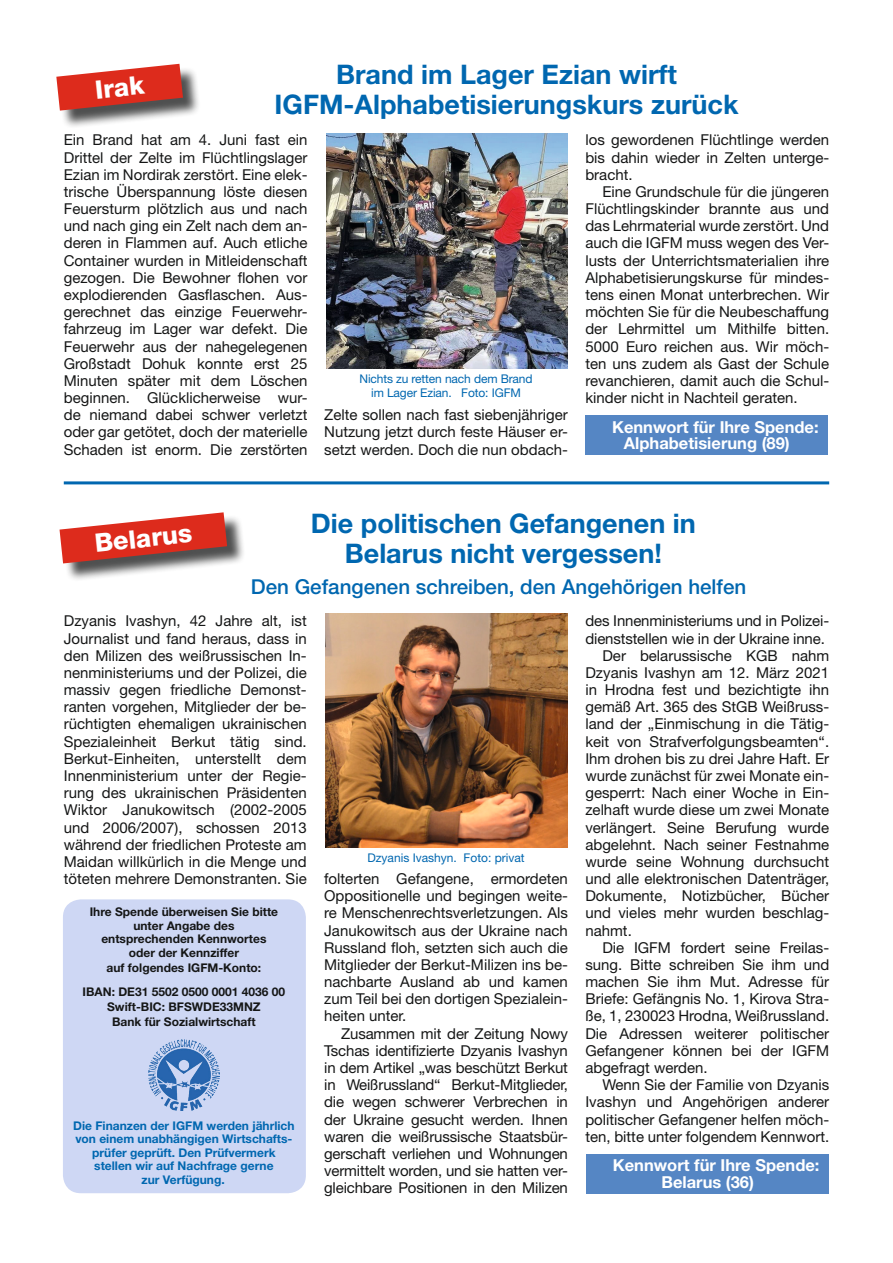
<style>
.page{position:relative;width:893px;height:1263px;background:#fff}
.page>*{position:absolute;margin:0;border:0;box-sizing:border-box;transform-origin:0 0}
.t1{font:700 27px/30px "Helvetica Neue LT Std";color:#0067b0;text-align:center}
.Rubrik{font:800 25.5px "Helvetica Neue LT Std";color:#fff}
.t2{font:500 20.55px "Helvetica Neue LT Std";color:#0067b0}
.Text{font:700 16.5px/16.5px "Helvetica Neue LT Std";color:#fff}
.Text-2{font:15px/17.2px "Helvetica Neue LT Std";color:#151616;text-align:justify}
.Text-3{font:700 12px "Helvetica Neue LT Std";color:#151616}
.Text-4{font:700 12px/13.5px "Helvetica Neue LT Std";color:#0067b0;text-align:center}
.t3{font:12px/14.4px "Helvetica Neue LT Std";letter-spacing:-.01em;color:#0067b0;text-align:center}
</style>
<div class="page">
<div style="left:586px;top:1154px;width:243px;height:39px;background:#5586c4"></div>
<div style="left:59px;top:67px;width:142px;height:62px;background:#151616;opacity:.75"></div>
<svg style="left:56px;top:64px;width:127px;height:47px"></svg>
<div style="left:62px;top:515px;width:183px;height:66px;background:#151616;opacity:.75"></div>
<svg style="left:60px;top:512px;width:167px;height:51px"></svg>
<hr style="left:64px;top:481px;width:765px;height:3px;background:#0067b0">
<img style="left:325px;top:614px;width:243px;height:233px">
<img style="left:326px;top:134px;width:242px;height:235px">
<div style="left:585px;top:415px;width:243px;height:40px;background:#5586c4"></div>
<div style="left:63px;top:899px;width:243px;height:294px;background:#ced7f4;border-radius:18px"></div>
<img style="left:148px;top:1039px;width:72px;height:71px">
<p class="Rubrik" style="left:94px;top:75px;width:51px;rotate:-6deg">Irak</p>
<p class="t1" style="left:275px;top:59px;width:465px">Brand im Lager Ezian wirft<br>IGFM-Alphabetisierungskurs zurück</p>
<p class="Text-2" style="left:64px;top:131px;width:245px">Ein Brand hat am 4. Juni fast ein Drittel der Zelte im Flüchtlingslager Ezian im Nordirak zerstört. Eine elek&shy;trische Überspannung löste diesen Feuersturm plötzlich aus und nach und nach ging ein Zelt nach dem an&shy;deren in Flammen auf. Auch etliche Container wurden in Mitleidenschaft gezogen. Die Bewohner flohen vor explodierenden Gasflaschen. Aus&shy;gerechnet das einzige Feuerwehr&shy;fahrzeug im Lager war defekt. Die Feuerwehr aus der nahegelegenen Großstadt Dohuk konnte erst 25<br>Minuten später mit dem Löschen beginnen. Glücklicherweise wur&shy;de niemand dabei schwer verletzt oder gar getötet, doch der materielle Schaden ist enorm. Die zerstörten</p>
<p class="Text-2" style="left:585px;top:131px;width:245px">los gewordenen Flüchtlinge werden bis dahin wieder in Zelten unterge&shy;bracht.</p>
<p class="Text-2" style="left:585px;top:183px;width:245px;text-indent:17px">Eine Grundschule für die jüngeren Flüchtlingskinder brannte aus und das Lehrmaterial wurde zerstört. Und auch die IGFM muss wegen des Ver&shy;lusts der Unterrichtsmaterialien ihre Alphabetisierungskurse für mindes&shy;tens einen Monat unterbrechen. Wir möchten Sie für die Neubeschaffung der Lehrmittel um Mithilfe bitten.<br>5000 Euro reichen aus. Wir möch&shy;ten uns zudem als Gast der Schule revanchieren, damit auch die Schul&shy;kinder nicht in Nachteil geraten.</p>
<p class="t3" style="left:359px;top:371px;width:175px">Nichts zu retten nach dem Brand im Lager Ezian. Foto: IGFM</p>
<p class="Text-2" style="left:324px;top:406px;width:245px">Zelte sollen nach fast siebenjähriger Nutzung jetzt durch feste Häuser er&shy;setzt werden. Doch die nun obdach-</p>
<p class="Text" style="left:624px;top:418px;width:196px;text-indent:-12px">Kennwort für Ihre Spende:<br>Alphabetisierung (89)</p>
<p class="Rubrik" style="left:93px;top:528px;width:99px;rotate:-6deg">Belarus</p>
<p class="t1" style="left:311px;top:508px;width:386px">Die politischen Gefangenen in<br>Belarus nicht vergessen!</p>
<p class="t2" style="left:251px;top:574px;width:497px">Den Gefangenen schreiben, den Angehörigen helfen</p>
<p class="Text-2" style="left:64px;top:612px;width:244px">Dzyanis Ivashyn, 42 Jahre alt, ist</p>
<p class="Text-2" style="left:64px;top:629px;width:244px">Journalist und fand heraus, dass in</p>
<p class="Text-2" style="left:64px;top:646px;width:244px">den Milizen des weißrussischen In-</p>
<p class="Text-2" style="left:64px;top:664px;width:244px">nenministeriums und der Polizei, die</p>
<p class="Text-2" style="left:64px;top:681px;width:244px">massiv gegen friedliche Demonst-</p>
<p class="Text-2" style="left:64px;top:698px;width:244px">ranten vorgehen, Mitglieder der be-</p>
<p class="Text-2" style="left:64px;top:715px;width:244px">rüchtigten ehemaligen ukrainischen</p>
<p class="Text-2" style="left:64px;top:732px;width:244px">Spezialeinheit Berkut tätig sind.</p>
<p class="Text-2" style="left:64px;top:750px;width:244px">Berkut-Einheiten, unterstellt dem</p>
<p class="Text-2" style="left:64px;top:767px;width:244px">Innenministerium unter der Regie-</p>
<p class="Text-2" style="left:64px;top:784px;width:244px">rung des ukrainischen Präsidenten</p>
<p class="Text-2" style="left:64px;top:801px;width:244px">Wiktor Janukowitsch (2002-2005</p>
<p class="Text-2" style="left:64px;top:818px;width:244px">und 2006/2007), schossen 2013</p>
<p class="Text-2" style="left:64px;top:835px;width:244px">während der friedlichen Proteste am</p>
<p class="Text-2" style="left:64px;top:853px;width:244px">Maidan willkürlich in die Menge und</p>
<p class="Text-2" style="left:64px;top:870px;width:506px">töteten mehrere Demonstranten. Sie folterten Gefangene, ermordeten</p>
<p class="Text-2" style="left:324px;top:887px;width:245px">Oppositionelle und begingen weite-</p>
<p class="Text-2" style="left:324px;top:904px;width:245px">re Menschenrechtsverletzungen. Als</p>
<p class="Text-2" style="left:324px;top:921px;width:245px">Janukowitsch aus der Ukraine nach</p>
<p class="Text-2" style="left:324px;top:938px;width:245px">Russland floh, setzten sich auch die</p>
<p class="Text-2" style="left:324px;top:956px;width:245px">Mitglieder der Berkut-Milizen ins be-</p>
<p class="Text-2" style="left:324px;top:973px;width:245px">nachbarte Ausland ab und kamen</p>
<p class="Text-2" style="left:324px;top:990px;width:245px">zum Teil bei den dortigen Spezialein-</p>
<p class="Text-2" style="left:324px;top:1007px;width:84px">heiten unter.</p>
<p class="Text-2" style="left:324px;top:1024px;width:245px;text-indent:17px">Zusammen mit der Zeitung Nowy Tschas identifizierte Dzyanis Ivashyn in dem Artikel „was beschützt Berkut in Weißrussland“ Berkut-Mitglieder, die wegen schwerer Verbrechen in der Ukraine gesucht werden. Ihnen waren die weißrussische Staatsbür&shy;gerschaft verliehen und Wohnungen vermittelt worden, und sie hatten ver&shy;gleichbare Positionen in den Milizen</p>
<p class="t3" style="left:367px;top:851px;width:159px">Dzyanis Ivashyn. Foto: privat</p>
<p class="Text-3" style="left:90px;top:905px;width:190px">Ihre Spende überweisen Sie bitte</p>
<p class="Text-3" style="left:133px;top:918px;width:103px">unter Angabe des</p>
<p class="Text-3" style="left:101px;top:932px;width:167px">entsprechenden Kennwortes</p>
<p class="Text-3" style="left:129px;top:945px;width:112px">oder der Kennziffer</p>
<p class="Text-3" style="left:107px;top:960px;width:156px">auf folgendes IGFM-Konto:</p>
<p class="Text-3" style="left:83px;top:984px;width:204px">IBAN: DE31 5502 0500 0001 4036 00</p>
<p class="Text-3" style="left:107px;top:999px;width:155px">Swift-BIC: BFSWDE33MNZ</p>
<p class="Text-3" style="left:112px;top:1014px;width:145px">Bank für Sozialwirtschaft</p>
<p class="Text-4" style="left:73px;top:1118px;width:223px">Die Finanzen der IGFM werden jährlich</p>
<p class="Text-4" style="left:75px;top:1132px;width:219px">von einem unabhängigen Wirtschafts&shy;prüfer geprüft. Den Prüfvermerk</p>
<p class="Text-4" style="left:94px;top:1159px;width:181px">stellen wir auf Nachfrage gerne zur Verfügung.</p>
<p class="Text-2" style="left:585px;top:612px;width:245px">des Innenministeriums und in Polizei&shy;dienststellen wie in der Ukraine inne.</p>
<p class="Text-2" style="left:585px;top:646px;width:245px;text-indent:17px">Der belarussische KGB nahm Dzyanis Ivashyn am 12. März 2021 in Hrodna fest und bezichtigte ihn gemäß Art. 365 des StGB Weißruss&shy;land der „Einmischung in die Tätig&shy;keit von Strafverfolgungsbeamten“.<br>Ihm drohen bis zu drei Jahre Haft. Er wurde zunächst für zwei Monate ein&shy;gesperrt: Nach einer Woche in Ein&shy;zelhaft wurde diese um zwei Monate verlängert. Seine Berufung wurde abgelehnt. Nach seiner Festnahme wurde seine Wohnung durchsucht und alle elektronischen Datenträger, Dokumente, Notizbücher, Bücher und vieles mehr wurden beschlag&shy;nahmt.</p>
<p class="Text-2" style="left:585px;top:939px;width:245px;text-indent:17px">Die IGFM fordert seine Freilas&shy;sung. Bitte schreiben Sie ihm und machen Sie ihm Mut. Adresse für Briefe: Gefängnis No. 1, Kirova Stra&shy;ße, 1, 230023 Hrodna, Weißrussland.<br>Die Adressen weiterer politischer Gefangener können bei der IGFM abgefragt werden.</p>
<p class="Text-2" style="left:585px;top:1076px;width:245px;text-indent:17px">Wenn Sie der Familie von Dzyanis Ivashyn und Angehörigen anderer politischer Gefangener helfen möch&shy;ten, bitte unter folgendem Kennwort.</p>
<p class="Text" style="left:661px;top:1157px;width:160px;text-indent:-48px">Kennwort für Ihre Spende:<br>Belarus (36)</p>
</div>
